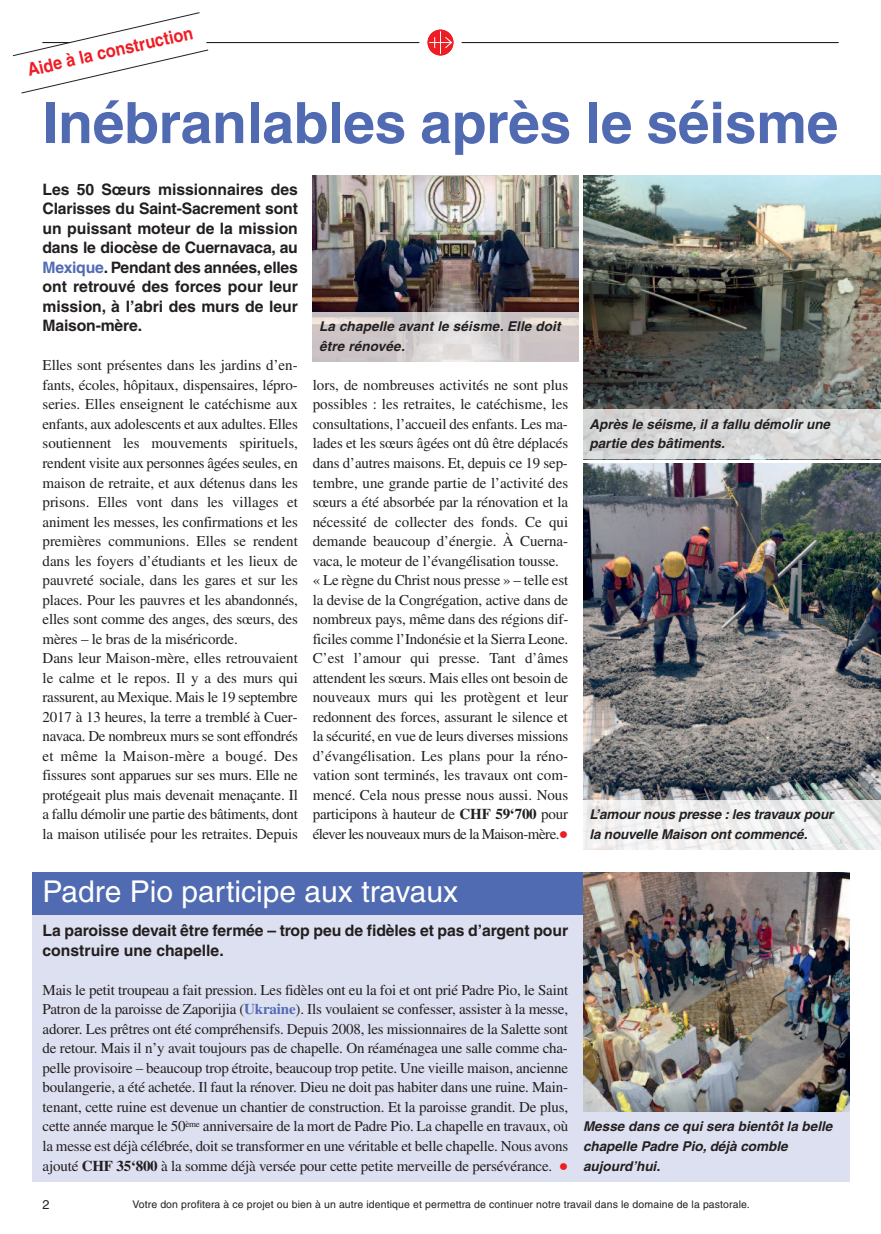
<style>
.page{position:relative;width:881px;height:1234px;background:#fff}
.page>*{position:absolute;margin:0;border:0;box-sizing:border-box;transform-origin:0 0}
.t1{font:700 57px "Helvetica";letter-spacing:-.005em;color:#516bb3}
.t2{font:30px "Helvetica";color:#fff}
.t3{font:700 18px "Helvetica";color:#ee1d23;scale:.9 1}
.t4{font:700 15.75px/19.5px "Helvetica";letter-spacing:-.005em;color:#231f20}
.t5{font:15px/19.5px "Times";letter-spacing:-.01em;color:#231f20}
.t6{font:italic 700 13.5px/19.5px "Helvetica";color:#231f20}
.t7{font:12.75px "Helvetica";color:#231f20}
.t8{font:10.5px "Helvetica";letter-spacing:.01em;color:#231f20}
.s1{color:#516bb3}
.s2{font-weight:700}
.s3{font-size:25.5px;color:#ee1d23}
.s4{font-weight:700;color:#516bb3}
</style>
<div class="page">
<div style="left:32px;top:914px;width:816px;height:266px;background:#dde0f0"></div>
<div style="left:32px;top:872px;width:816px;height:42px;background:#516bb3"></div>
<img style="left:583px;top:872px;width:265px;height:239px">
<hr style="left:43px;top:42px;width:376px;height:1px;background:#231f20">
<svg style="left:427px;top:30px;width:26px;height:25px"></svg>
<svg style="left:428px;top:31px;width:24px;height:23px"></svg>
<hr style="left:461px;top:42px;width:377px;height:1px;background:#231f20">
<img style="left:313px;top:175px;width:265px;height:137px">
<div style="left:313px;top:312px;width:265px;height:49px;background:#fff;opacity:.75"></div>
<img style="left:583px;top:175px;width:297px;height:234px">
<div style="left:583px;top:409px;width:297px;height:50px;background:#fff;opacity:.75"></div>
<img style="left:583px;top:463px;width:297px;height:336px">
<div style="left:583px;top:799px;width:297px;height:50px;background:#fff;opacity:.75"></div>
<svg style="left:12px;top:12px;width:197px;height:82px"></svg>
<p class="t3" style="left:26px;top:64px;width:190px;rotate:-13deg">Aide à la construction</p>
<h1 class="t1" style="left:43px;top:102px;width:797px">Inébranlables après le séisme</h1>
<p class="t4" style="left:43px;top:181px;width:257px;text-align:justify">Les 50 Sœurs missionnaires des Clarisses du Saint-Sacrement sont un puissant moteur de la mission dans le diocèse de Cuernavaca, au <span class="s1">Mexique</span>. Pendant des années, elles ont retrouvé des forces pour leur mission, à l’abri des murs de leur Maison-mère.</p>
<p class="t5" style="left:43px;top:357px;width:257px">Elles sont présentes dans les jardins d’en&shy;fants, écoles, hôpitaux, dispensaires, lépro&shy;series. Elles enseignent le catéchisme aux enfants, aux adolescents et aux adultes. Elles soutiennent les mouvements spirituels, rendent visite aux personnes âgées seules, en maison de retraite, et aux détenus dans les prisons. Elles vont dans les villages et animent les messes, les confirmations et les premières communions. Elles se rendent dans les foyers d’étudiants et les lieux de pauvreté sociale, dans les gares et sur les places. Pour les pauvres et les abandonnés, elles sont comme des anges, des sœurs, des mères – le bras de la miséricorde.<br>Dans leur Maison-mère, elles retrouvaient le calme et le repos. Il y a des murs qui rassurent, au Mexique. Mais le 19 septembre 2017 à 13 heures, la terre a tremblé à Cuer&shy;navaca. De nombreux murs se sont effondrés et même la Maison-mère a bougé. Des fissures sont apparues sur ses murs. Elle ne protégeait plus mais devenait menaçante. Il a fallu démolir une partie des bâtiments, dont la maison utilisée pour les retraites. Depuis</p>
<p class="t6" style="left:319px;top:318px;width:243px">La chapelle avant le séisme. Elle doit être rénovée.</p>
<p class="t5" style="left:313px;top:376px;width:257px">lors, de nombreuses activités ne sont plus possibles : les retraites, le catéchisme, les consultations, l’accueil des enfants. Les ma&shy;lades et les sœurs âgées ont dû être déplacés dans d’autres maisons. Et, depuis ce 19 sep&shy;tembre, une grande partie de l’activité des sœurs a été absorbée par la rénovation et la nécessité de collecter des fonds. Ce qui demande beaucoup d’énergie. À Cuerna&shy;vaca, le moteur de l’évangélisation tousse. « Le règne du Christ nous presse » – telle est la devise de la Congrégation, active dans de nombreux pays, même dans des régions dif&shy;ficiles comme l’Indonésie et la Sierra Leone.<br>C’est l’amour qui presse. Tant d’âmes attendent les sœurs. Mais elles ont besoin de nouveaux murs qui les protègent et leur redonnent des forces, assurant le silence et la sécurité, en vue de leurs diverses missions d’évangélisation. Les plans pour la réno&shy;vation sont terminés, les travaux ont com&shy;mencé. Cela nous presse nous aussi. Nous participons à hauteur de <span class="s2">CHF 59‘700</span> pour élever les nouveaux murs de la Maison-mère.<span class="s3">•</span></p>
<p class="t6" style="left:589px;top:415px;width:242px">Après le séisme, il a fallu démolir une partie des bâtiments.</p>
<p class="t6" style="left:589px;top:805px;width:245px">L’amour nous presse : les travaux pour la nouvelle Maison ont commencé.</p>
<h2 class="t2" style="left:43px;top:880px;width:417px">Padre Pio participe aux travaux</h2>
<p class="t4" style="left:42px;top:922px;width:527px">La paroisse devait être fermée – trop peu de fidèles et pas d’argent pour construire une chapelle.</p>
<p class="t5" style="left:43px;top:981px;width:527px;text-align:justify">Mais le petit troupeau a fait pression. Les fidèles ont eu la foi et ont prié Padre Pio, le Saint Patron de la paroisse de Zaporijia (<span class="s4">Ukraine</span>). Ils voulaient se confesser, assister à la messe, adorer. Les prêtres ont été compréhensifs. Depuis 2008, les missionnaires de la Salette sont de retour. Mais il n’y avait toujours pas de chapelle. On réaménagea une salle comme cha&shy;pelle provisoire – beaucoup trop étroite, beaucoup trop petite. Une vieille maison, ancienne boulangerie, a été achetée. Il faut la rénover. Dieu ne doit pas habiter dans une ruine. Main&shy;tenant, cette ruine est devenue un chantier de construction. Et la paroisse grandit. De plus, cette année marque le 50<sup>ème</sup> anniversaire de la mort de Padre Pio. La chapelle en travaux, où la messe est déjà célébrée, doit se transformer en une véritable et belle chapelle. Nous avons ajouté <span class="s2">CHF 35‘800</span> à la somme déjà versée pour cette petite merveille de persévérance. <span class="s3">•</span></p>
<p class="t6" style="left:583px;top:1117px;width:251px">Messe dans ce qui sera bientôt la belle chapelle Padre Pio, déjà comble aujourd’hui.</p>
<p class="t7" style="left:43px;top:1199px;width:9px">2</p>
<p class="t8" style="left:132px;top:1200px;width:618px">Votre don profitera à ce projet ou bien à un autre identique et permettra de continuer notre travail dans le domaine de la pastorale.</p>
</div>
